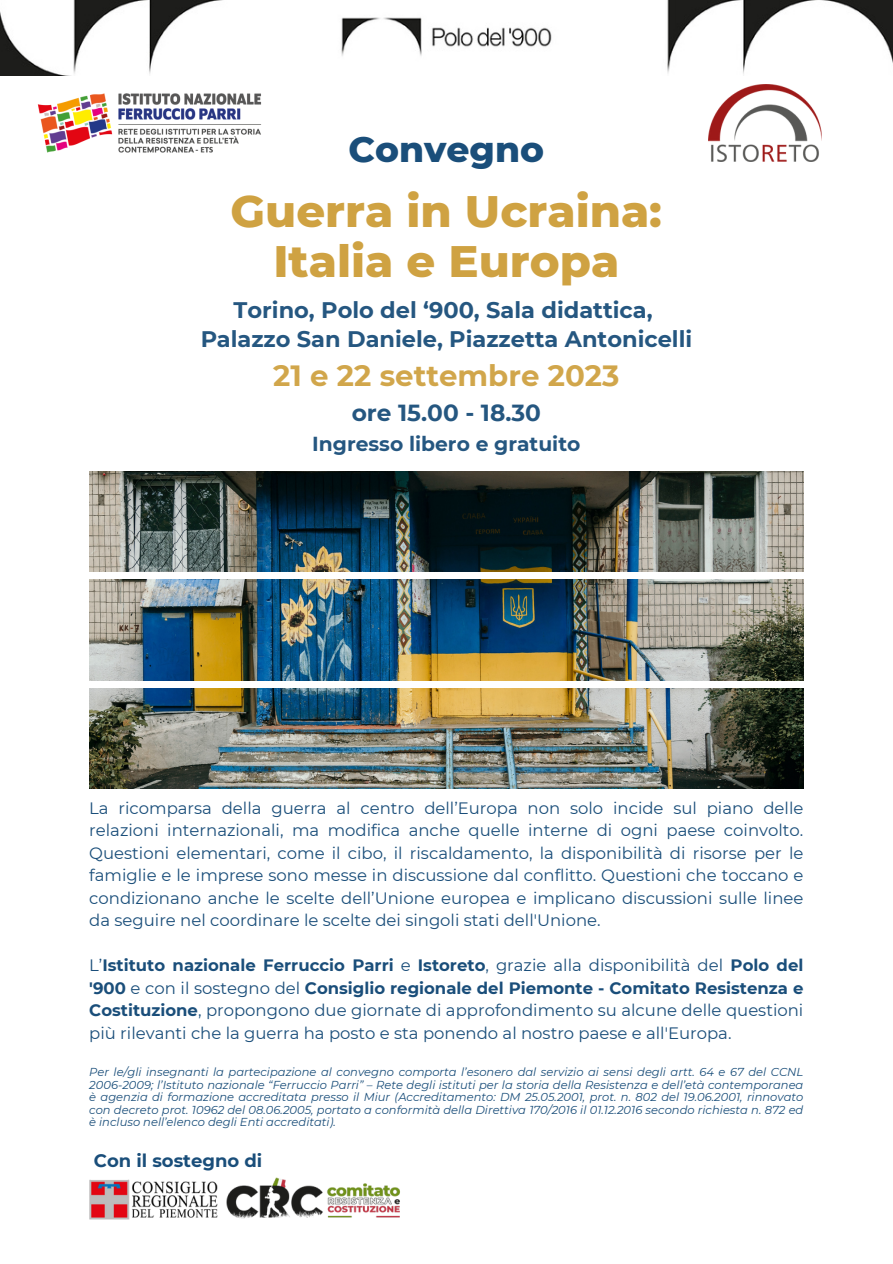
<style>
.page{position:relative;width:893px;height:1264px;background:#fff}
.page>*{position:absolute;margin:0;border:0;box-sizing:border-box;transform-origin:0 0}
.t1{font:800 45px "Montserrat";color:#cfa242}
.t2{font:800 36px "Montserrat";color:#1a4e7a}
.t3{font:700 29.25px "Montserrat";color:#cfa242}
.t4{font:700 23.25px "Montserrat";color:#1a4e7a}
.t5{font:700 22.5px/29.2px "Montserrat";color:#1a4e7a;text-align:center}
.t6{font:700 20.25px "Montserrat";color:#1a4e7a}
.t7{font:700 18px "Montserrat";color:#1a4e7a}
.t8{font:16.5px/22.5px "Montserrat";color:#1a4e7a;text-align:justify}
.t9{font:italic 11.55px/12.5px "Montserrat";color:#1a4e7a;text-align:justify}
.s1{font-weight:700}
</style>
<div class="page">
<img style="left:89px;top:471px;width:714px;height:100px">
<img style="left:89px;top:579px;width:714px;height:101px">
<img style="left:89px;top:688px;width:714px;height:100px">
<img style="left:89px;top:1177px;width:311px;height:43px">
<img style="left:0;top:0;width:892px;height:75px">
<img style="left:37px;top:93px;width:225px;height:60px">
<img style="left:708px;top:84px;width:113px;height:78px">
<p class="t2" style="left:348px;top:128px;width:197px">Convegno</p>
<p class="t1" style="left:230px;top:184px;width:433px">Guerra in Ucraina:</p>
<p class="t1" style="left:273px;top:233px;width:347px">Italia e Europa</p>
<h3 class="t5" style="left:200px;top:295px;width:493px">Torino, Polo del ‘900, Sala didattica,<br>Palazzo San Daniele, Piazzetta Antonicelli</h3>
<h3 class="t3" style="left:273px;top:357px;width:348px">21 e 22 settembre 2023</h3>
<h3 class="t4" style="left:352px;top:398px;width:191px">ore 15.00 - 18.30</h3>
<p class="t6" style="left:312px;top:431px;width:270px">Ingresso libero e gratuito</p>
<p class="t8" style="left:89px;top:796px;width:715px">La ricomparsa della guerra al centro dell’Europa non solo incide sul piano delle relazioni internazionali, ma modifica anche quelle interne di ogni paese coinvolto.<br>Questioni elementari, come il cibo, il riscaldamento, la disponibilità di risorse per le famiglie e le imprese sono messe in discussione dal conflitto. Questioni che toccano e condizionano anche le scelte dell’Unione europea e implicano discussioni sulle linee da seguire nel coordinare le scelte dei singoli stati dell'Unione.</p>
<p class="t8" style="left:89px;top:954px;width:715px">L’<span class="s1">Istituto nazionale Ferruccio Parri</span> e <span class="s1">Istoreto</span>, grazie alla disponibilità del <span class="s1">Polo del '900</span> e con il sostegno del <span class="s1">Consiglio regionale del Piemonte - Comitato Resistenza e Costituzione</span>, propongono due giornate di approfondimento su alcune delle questioni più rilevanti che la guerra ha posto e sta ponendo al nostro paese e all'Europa.</p>
<p class="t9" style="left:89px;top:1066px;width:715px">Per le/gli insegnanti la partecipazione al convegno comporta l’esonero dal servizio ai sensi degli artt. 64 e 67 del CCNL 2006-2009; l’Istituto nazionale “Ferruccio Parri” – Rete degli istituti per la storia della Resistenza e dell’età contemporanea è agenzia di formazione accreditata presso il Miur (Accreditamento: DM 25.05.2001, prot. n. 802 del 19.06.2001, rinnovato con decreto prot. 10962 del 08.06.2005, portato a conformità della Direttiva 170/2016 il 01.12.2016 secondo richiesta n. 872 ed è incluso nell’elenco degli Enti accreditati).</p>
<p class="t7" style="left:94px;top:1149px;width:170px">Con il sostegno di</p>
</div>
